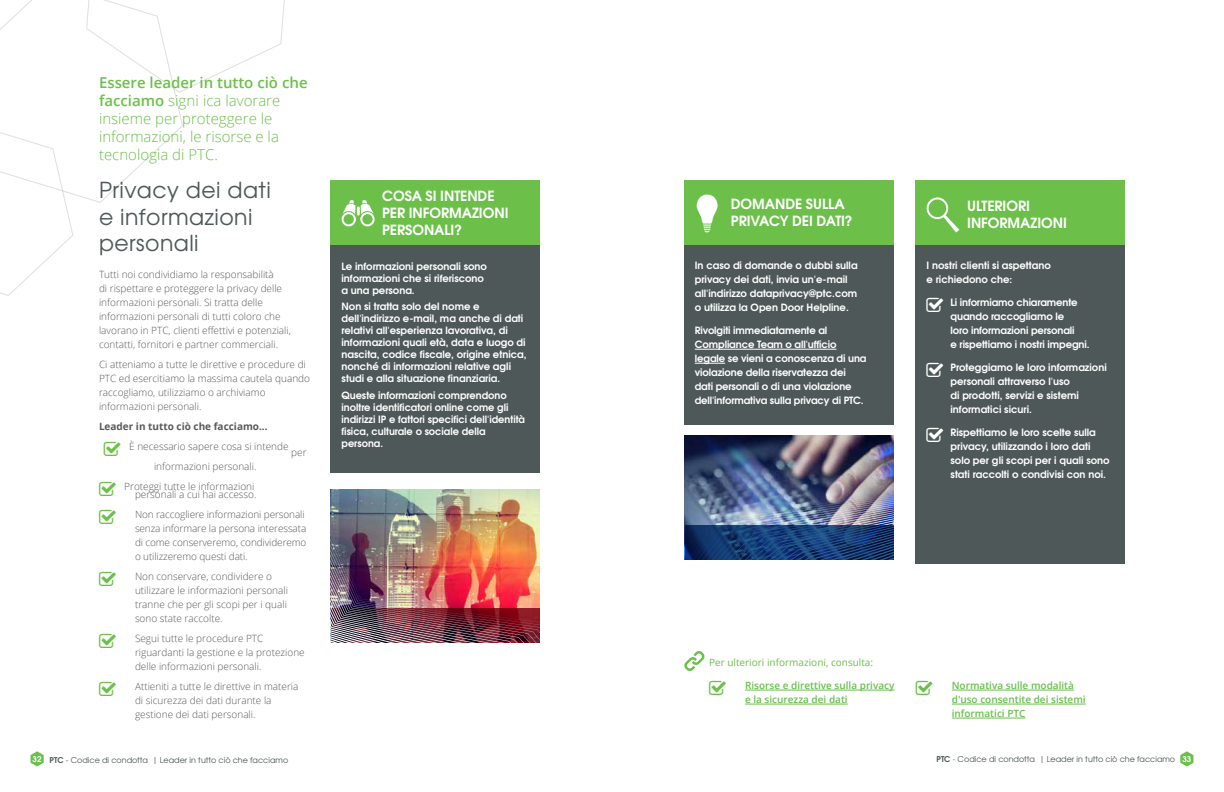
<style>
.page{position:relative;width:1224px;height:792px;background:#fff}
.page>*{position:absolute;margin:0;border:0;box-sizing:border-box;transform-origin:0 0}
.t1{font:22px/26.4px "Te X Gyre Adventor";letter-spacing:.02em;color:#4f5858}
.t2{font:300 15px/18px "Open Sans";color:#6cc049}
.t3{font:700 14px/16.8px "Te X Gyre Adventor";letter-spacing:-.005em;color:#fff}
.t4{font:700 10px/14px "Te X Gyre Adventor";color:#fff}
.t5{font:300 10px/14px "Open Sans";color:#58595b}
.t6{font:600 10px/14px "Open Sans";color:#68bf4b}
.t7{font:10px "Open Sans";color:#6cc04a}
.t8{font:700 10px "Open Sans";color:#58595b}
.t9{font:8px "Te X Gyre Adventor";color:#4f5858}
.s1{font-weight:600}
.s2{font-weight:700;color:#fff}
.s3{font-weight:700}
</style>
<div class="page">
<svg style="left:0;top:0;width:285px;height:296px"></svg>
<img style="left:684px;top:401px;width:232px;height:163px">
<img style="left:330px;top:508px;width:210px;height:135px">
<div style="left:331px;top:181px;width:209px;height:292px;background:#4f5858"></div>
<div style="left:331px;top:181px;width:209px;height:64px;background:#6cc04a"></div>
<div style="left:342px;top:212px;width:14px;height:14px;border:2px solid #fff;border-radius:50%"></div>
<div style="left:360px;top:212px;width:15px;height:14px;border:2px solid #fff;border-radius:50%"></div>
<svg style="left:343px;top:200px;width:31px;height:14px"></svg>
<div style="left:684px;top:193px;width:209px;height:231px;background:#4f5858"></div>
<div style="left:684px;top:181px;width:209px;height:64px;background:#6cc04a"></div>
<hr style="left:695px;top:349px;width:141px;height:1px;background:#fff">
<hr style="left:695px;top:363px;width:30px;height:1px;background:#fff">
<svg style="left:697px;top:195px;width:21px;height:37px"></svg>
<div style="left:916px;top:181px;width:209px;height:383px;background:#4f5858"></div>
<div style="left:916px;top:181px;width:209px;height:64px;background:#6cc04a"></div>
<div style="left:927px;top:197px;width:21px;height:22px;border:2px solid #fff;border-radius:50%"></div>
<svg style="left:943px;top:215px;width:16px;height:18px"></svg>
<svg style="left:685px;top:525px;width:208px;height:34px;background:#143a70"></svg>
<hr style="left:745px;top:690px;width:150px;height:1px;background:#68bf4b">
<hr style="left:745px;top:704px;width:103px;height:1px;background:#68bf4b">
<hr style="left:952px;top:690px;width:122px;height:1px;background:#68bf4b">
<hr style="left:952px;top:704px;width:134px;height:1px;background:#68bf4b">
<hr style="left:952px;top:718px;width:74px;height:1px;background:#68bf4b">
<svg style="left:684px;top:651px;width:20px;height:20px"></svg>
<svg style="left:31px;top:751px;width:13px;height:16px"></svg>
<svg style="left:1180px;top:751px;width:13px;height:16px"></svg>
<h2 class="t2" style="left:99px;top:73px;width:210px"><span class="s1">Essere leader in tutto ciò che facciamo</span> signi ica lavorare insieme per proteggere le informazioni, le risorse e la tecnologia di PTC.</h2>
<h1 class="t1" style="left:99px;top:176px;width:173px">Privacy dei dati e informazioni personali</h1>
<p class="t5" style="left:99px;top:267px;width:193px">Tutti noi condividiamo la responsabilità<br>di rispettare e proteggere la privacy delle informazioni personali. Si tratta delle informazioni personali di tutti coloro che lavorano in PTC, clienti effettivi e potenziali, contatti, fornitori e partner commerciali.</p>
<p class="t5" style="left:99px;top:357px;width:213px">Ci atteniamo a tutte le direttive e procedure di PTC ed esercitiamo la massima cautela quando raccogliamo, utilizziamo o archiviamo informazioni personali.</p>
<p class="t8" style="left:99px;top:420px;width:170px">Leader in tutto ciò che facciamo...</p>
<p class="t5" style="left:129px;top:439px;width:161px">È necessario sapere cosa si intende</p>
<p class="t5" style="left:291px;top:445px;width:17px">per</p>
<p class="t5" style="left:124px;top:456px;width:134px;line-height:20px;text-align:right">informazioni personali.<br>Proteggi tutte le informazioni</p>
<p class="t5" style="left:135px;top:484px;width:171px;line-height:20px">personali a cui hai accesso.<br>Non raccogliere informazioni personali</p>
<p class="t5" style="left:135px;top:521px;width:173px;text-align:justify">senza informare la persona interessata di come conserveremo, condivideremo o utilizzeremo questi dati.</p>
<p class="t5" style="left:135px;top:569px;width:154px">Non conservare, condividere o utilizzare le informazioni personali tranne che per gli scopi per i quali sono state raccolte.</p>
<p class="t5" style="left:135px;top:631px;width:171px">Segui tutte le procedure PTC riguardanti la gestione e la protezione delle informazioni personali.</p>
<p class="t5" style="left:135px;top:679px;width:165px">Attieniti a tutte le direttive in materia di sicurezza dei dati durante la gestione dei dati personali.</p>
<h3 class="t3" style="left:382px;top:186px;width:128px">COSA SI INTENDE<br>PER INFORMAZIONI<br>PERSONALI?</h3>
<p class="t4" style="left:342px;top:259px;width:147px;line-height:12px">Le informazioni personali sono informazioni che si riferiscono a una persona.</p>
<p class="t4" style="left:342px;top:300px;width:187px;line-height:12px">Non si tratta solo del nome e dell'indirizzo e-mail, ma anche di dati relativi all'esperienza lavorativa, di informazioni quali età, data e luogo di nascita, codice fiscale, origine etnica, nonché di informazioni relative agli studi e alla situazione finanziaria.</p>
<p class="t4" style="left:342px;top:388px;width:185px;line-height:12px">Queste informazioni comprendono inoltre identificatori online come gli indirizzi IP e fattori specifici dell'identità fisica, culturale o sociale della persona.</p>
<h3 class="t3" style="left:731px;top:195px;width:123px">DOMANDE SULLA<br>PRIVACY DEI DATI?</h3>
<p class="t4" style="left:695px;top:258px;width:164px">In caso di domande o dubbi sulla privacy dei dati, invia un'e-mail all'indirizzo dataprivacy@ptc.com o utilizza la Open Door Helpline.</p>
<p class="t4" style="left:695px;top:323px;width:173px">Rivolgiti immediatamente al Compliance Team o all'ufficio legale se vieni a conoscenza di una violazione della riservatezza dei dati personali o di una violazione dell'informativa sulla privacy di PTC.</p>
<h3 class="t3" style="left:967px;top:196px;width:101px">ULTERIORI<br>INFORMAZIONI</h3>
<p class="t4" style="left:927px;top:257px;width:126px">I nostri clienti si aspettano e richiedono che:</p>
<p class="t4" style="left:951px;top:294px;width:140px">Li informiamo chiaramente quando raccogliamo le<br>loro informazioni personali<br>e rispettiamo i nostri impegni.</p>
<p class="t4" style="left:951px;top:359px;width:158px">Proteggiamo le loro informazioni personali attraverso l'uso<br>di prodotti, servizi e sistemi informatici sicuri.</p>
<p class="t4" style="left:951px;top:424px;width:161px">Rispettiamo le loro scelte sulla privacy, utilizzando i loro dati solo per gli scopi per i quali sono stati raccolti o condivisi con noi.</p>
<p class="t7" style="left:709px;top:656px;width:166px">Per ulteriori informazioni, consulta:</p>
<p class="t6" style="left:745px;top:678px;width:151px">Risorse e direttive sulla privacy e la sicurezza dei dati</p>
<p class="t6" style="left:952px;top:678px;width:135px">Normativa sulle modalità d'uso consentite dei sistemi informatici PTC</p>
<p class="t9" style="left:33px;top:754px;width:257px"><span class="s2">32</span> <span class="s3">PTC</span> - Codice di condotta | Leader in tutto ciò che facciamo</p>
<p class="t9" style="left:937px;top:753px;width:256px"><span class="s3">PTC</span> - Codice di condotta | Leader in tutto ciò che facciamo <span class="s2">33</span></p>
</div>
